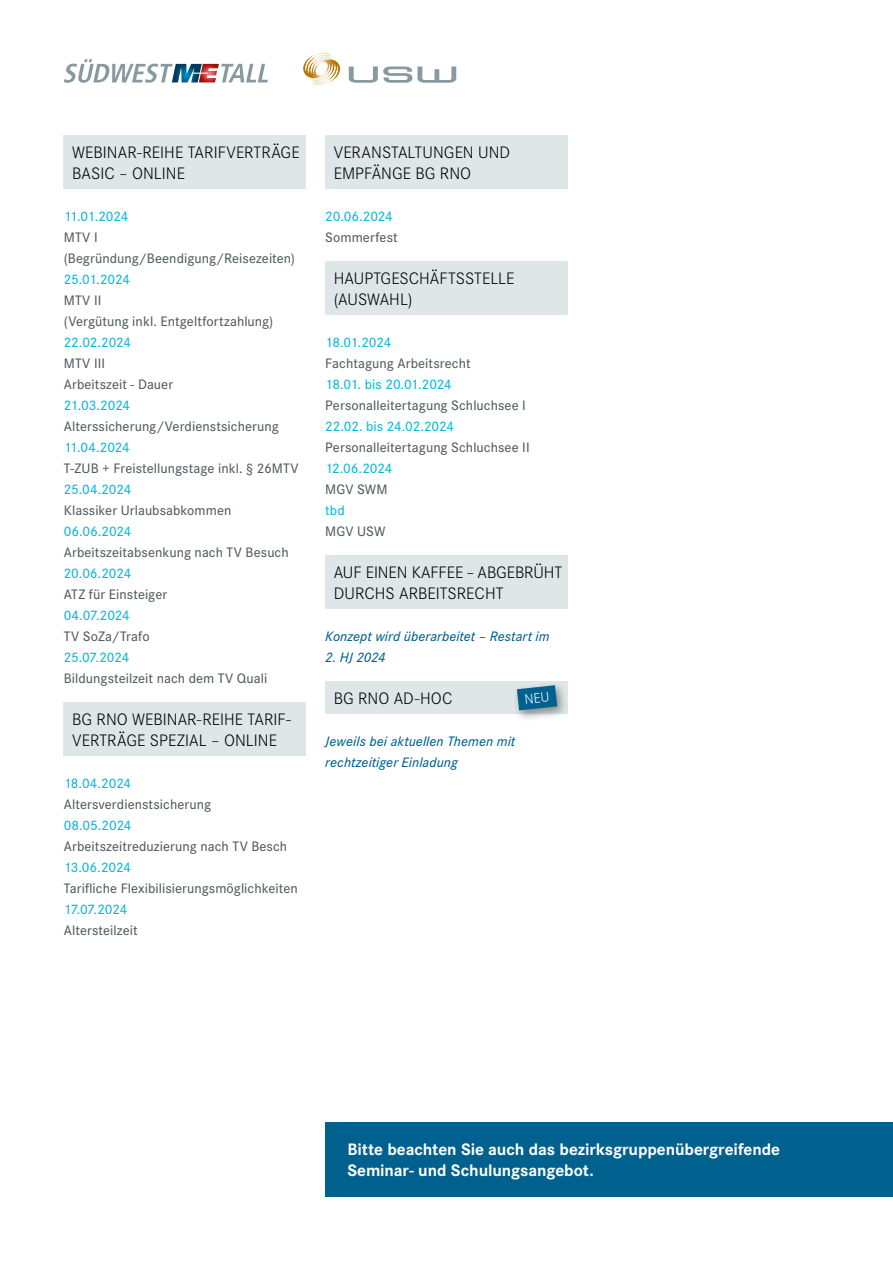
<style>
.page{position:relative;width:893px;height:1263px;background:#fff}
.page>*{position:absolute;margin:0;border:0;box-sizing:border-box;transform-origin:0 0}
.t1{font:300 17.25px/21px "Corporate S";color:#000}
.t2{font:700 17.25px/21px "Corporate S";letter-spacing:-.005em;color:#fff}
.t3{font:500 14.25px/21px "Corporate S";letter-spacing:.005em;color:#515c5f}
.t4{font:500 14.25px "Corporate S";letter-spacing:-.015em;color:#08b8da}
.t5{font:italic 500 14.25px/21px "Corporate S";letter-spacing:.005em;color:#00608e}
</style>
<div class="page">
<svg style="left:64px;top:59px;width:204px;height:24px"></svg>
<svg style="left:303px;top:52px;width:153px;height:33px"></svg>
<div style="left:325px;top:555px;width:243px;height:54px;background:#dfe6e8"></div>
<div style="left:64px;top:702px;width:242px;height:54px;background:#dfe6e8"></div>
<div style="left:325px;top:135px;width:243px;height:54px;background:#dfe6e8"></div>
<div style="left:325px;top:261px;width:243px;height:54px;background:#dfe6e8"></div>
<div style="left:64px;top:135px;width:242px;height:54px;background:#dfe6e8"></div>
<div style="left:325px;top:681px;width:243px;height:33px;background:#dfe6e8"></div>
<div style="left:325px;top:1122px;width:568px;height:75px;background:#00608e"></div>
<div style="left:512px;top:681px;width:56px;height:40px;background:#000;opacity:.4"></div>
<svg style="left:517px;top:685px;width:40px;height:25px"></svg>
<p class="t1" style="left:72px;top:141px;width:229px">WEBINAR-REIHE TARIFVERTRÄGE<br>BASIC – ONLINE</p>
<p class="t4" style="left:64px;top:206px;width:66px">11.01.2024</p>
<p class="t3" style="left:64px;top:226px;width:233px">MTV I (Begründung/Beendigung/Reisezeiten)</p>
<p class="t4" style="left:64px;top:269px;width:68px">25.01.2024</p>
<p class="t3" style="left:64px;top:289px;width:211px">MTV II<br>(Vergütung inkl. Entgeltfortzahlung)</p>
<p class="t4" style="left:64px;top:332px;width:69px">22.02.2024</p>
<p class="t3" style="left:64px;top:352px;width:111px">MTV III<br>Arbeitszeit - Dauer</p>
<p class="t4" style="left:64px;top:396px;width:68px">21.03.2024</p>
<p class="t3" style="left:64px;top:415px;width:217px">Alterssicherung/Verdienstsicherung</p>
<p class="t4" style="left:64px;top:438px;width:68px">11.04.2024</p>
<p class="t3" style="left:64px;top:457px;width:236px">T-ZUB + Freistellungstage inkl. § 26MTV</p>
<p class="t4" style="left:64px;top:480px;width:69px">25.04.2024</p>
<p class="t3" style="left:64px;top:499px;width:169px">Klassiker Urlaubsabkommen</p>
<p class="t4" style="left:64px;top:522px;width:69px">06.06.2024</p>
<p class="t3" style="left:64px;top:541px;width:226px">Arbeitszeitabsenkung nach TV Besuch</p>
<p class="t4" style="left:64px;top:564px;width:69px">20.06.2024</p>
<p class="t3" style="left:64px;top:583px;width:105px">ATZ für Einsteiger</p>
<p class="t4" style="left:64px;top:606px;width:68px">04.07.2024</p>
<p class="t3" style="left:64px;top:625px;width:87px">TV SoZa/Trafo</p>
<p class="t4" style="left:64px;top:648px;width:67px">25.07.2024</p>
<p class="t3" style="left:64px;top:667px;width:205px">Bildungsteilzeit nach dem TV Quali</p>
<p class="t1" style="left:72px;top:708px;width:220px">BG RNO WEBINAR-REIHE TARIF-<br>VERTRÄGE SPEZIAL – ONLINE</p>
<p class="t4" style="left:64px;top:773px;width:69px">18.04.2024</p>
<p class="t3" style="left:64px;top:793px;width:149px">Altersverdienstsicherung</p>
<p class="t4" style="left:64px;top:815px;width:69px">08.05.2024</p>
<p class="t3" style="left:64px;top:835px;width:225px">Arbeitszeitreduzierung nach TV Besch</p>
<p class="t4" style="left:64px;top:857px;width:69px">13.06.2024</p>
<p class="t3" style="left:64px;top:877px;width:235px">Tarifliche Flexibilisierungsmöglichkeiten</p>
<p class="t4" style="left:64px;top:899px;width:65px">17.07.2024</p>
<p class="t3" style="left:64px;top:919px;width:75px">Altersteilzeit</p>
<p class="t1" style="left:334px;top:141px;width:178px">VERANSTALTUNGEN UND<br>EMPFÄNGE BG RNO</p>
<p class="t4" style="left:325px;top:206px;width:69px">20.06.2024</p>
<p class="t3" style="left:325px;top:226px;width:74px">Sommerfest</p>
<p class="t1" style="left:334px;top:267px;width:182px">HAUPTGESCHÄFTSSTELLE (AUSWAHL)</p>
<p class="t4" style="left:325px;top:332px;width:68px">18.01.2024</p>
<p class="t3" style="left:325px;top:352px;width:147px">Fachtagung Arbeitsrecht</p>
<p class="t4" style="left:325px;top:374px;width:128px">18.01. bis 20.01.2024</p>
<p class="t3" style="left:325px;top:394px;width:202px">Personalleitertagung Schluchsee I</p>
<p class="t4" style="left:325px;top:416px;width:130px">22.02. bis 24.02.2024</p>
<p class="t3" style="left:325px;top:436px;width:206px">Personalleitertagung Schluchsee II</p>
<p class="t4" style="left:325px;top:458px;width:69px">12.06.2024</p>
<p class="t3" style="left:325px;top:478px;width:64px">MGV SWM</p>
<p class="t4" style="left:325px;top:501px;width:21px">tbd</p>
<p class="t3" style="left:325px;top:520px;width:62px">MGV USW</p>
<p class="t1" style="left:334px;top:561px;width:230px">AUF EINEN KAFFEE – ABGEBRÜHT<br>DURCHS ARBEITSRECHT</p>
<p class="t5" style="left:325px;top:625px;width:226px">Konzept wird überarbeitet – Restart im</p>
<p class="t5" style="left:325px;top:646px;width:62px">2. HJ 2024</p>
<p class="t1" style="left:334px;top:687px;width:120px">BG RNO AD-HOC</p>
<p class="t5" style="left:325px;top:730px;width:192px">Jeweils bei aktuellen Themen mit rechtzeitiger Einladung</p>
<p class="t2" style="left:347px;top:1138px;width:434px">Bitte beachten Sie auch das bezirksgruppenübergreifende<br>Seminar- und Schulungsangebot.</p>
</div>
